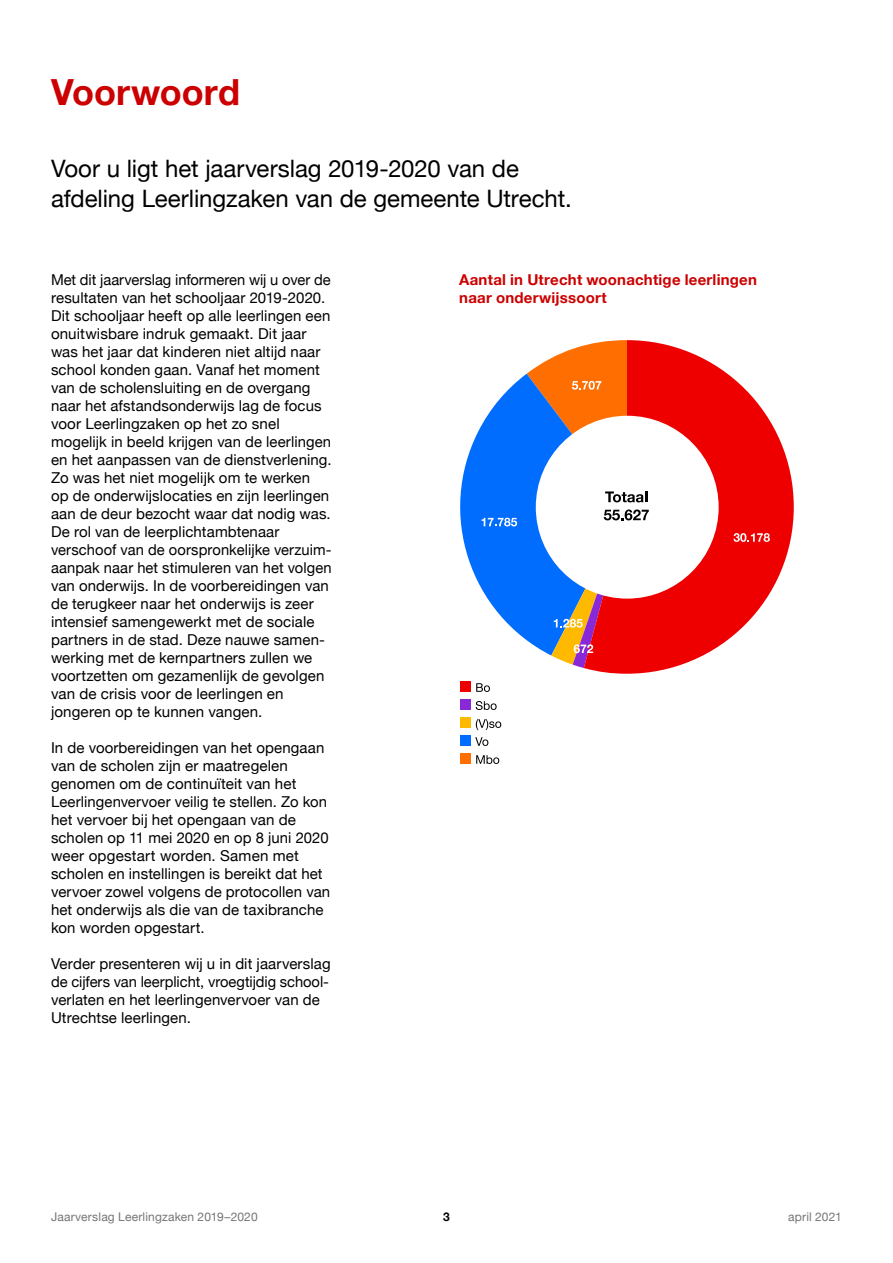
<style>
.page{position:relative;width:893px;height:1263px;background:#fff}
.page>*{position:absolute;margin:0;border:0;box-sizing:border-box;transform-origin:0 0}
.H1_-_3__Hoofdstukkop{font:700 36px "Helvetica Neue";color:#c00}
.P_-_4__Intro{font:24px/30px "Helvetica Neue";letter-spacing:-.005em;color:#000}
.P_-_7__Bodytekst{font:15px/18px "Helvetica Neue";letter-spacing:.005em;color:#000}
.H2_-_14__Titel_grafi{font:700 15px/18px "Helvetica Neue";letter-spacing:.015em;color:#c00}
.t1{font:12px "Helvetica Neue";letter-spacing:.015em;color:#757575}
.t2{font:700 12px "Helvetica Neue";color:#000}
</style>
<div class="page">
<svg style="left:460px;top:374px;width:67px;height:267px;fill:#006dff"></svg>
<svg style="left:584px;top:341px;width:210px;height:333px;fill:#e00"></svg>
<div style="left:536px;top:416px;width:183px;height:183px;background:#fff;border-radius:50%"></div>
<svg style="left:476px;top:683px;width:14px;height:9px"></svg>
<svg style="left:476px;top:701px;width:21px;height:9px"></svg>
<svg style="left:476px;top:719px;width:25px;height:11px"></svg>
<svg style="left:475px;top:737px;width:13px;height:9px"></svg>
<svg style="left:476px;top:755px;width:23px;height:9px"></svg>
<div style="left:460px;top:681px;width:11px;height:11px;background:#e00"></div>
<div style="left:460px;top:699px;width:11px;height:11px;background:#8928d6"></div>
<div style="left:460px;top:717px;width:11px;height:11px;background:#ffb900"></div>
<div style="left:460px;top:735px;width:11px;height:11px;background:#006dff"></div>
<div style="left:460px;top:753px;width:11px;height:11px;background:#ff6e00"></div>
<svg style="left:733px;top:533px;width:37px;height:9px"></svg>
<svg style="left:482px;top:518px;width:35px;height:8px"></svg>
<svg style="left:527px;top:340px;width:122px;height:328px"></svg>
<h1 class="H1_-_3__Hoofdstukkop" style="left:51px;top:64px;width:191px">Voorwoord</h1>
<p class="P_-_4__Intro" style="left:51px;top:155px;width:522px">Voor u ligt het jaarverslag 2019-2020 van de afdeling Leerlingzaken van de gemeente Utrecht.</p>
<p class="P_-_7__Bodytekst" style="left:51px;top:272px;width:281px">Met dit jaarverslag informeren wij u over de resultaten van het schooljaar 2019-2020.</p>
<p class="P_-_7__Bodytekst" style="left:51px;top:308px;width:282px">Dit schooljaar heeft op alle leerlingen een onuitwisbare indruk gemaakt. Dit jaar was het jaar dat kinderen niet altijd naar school konden gaan. Vanaf het moment van de scholensluiting en de overgang naar het afstandsonderwijs lag de focus voor Leerlingzaken op het zo snel mogelijk in beeld krijgen van de leerlingen en het aanpassen van de dienstverlening.<br>Zo was het niet mogelijk om te werken<br>op de onderwijslocaties en zijn leerlingen aan de deur bezocht waar dat nodig was.<br>De rol van de leerplichtambtenaar verschoof van de oorspronkelijke verzuim&shy;aanpak naar het stimuleren van het volgen van onderwijs. In de voorbereidingen van de terugkeer naar het onderwijs is zeer intensief samengewerkt met de sociale partners in de stad. Deze nauwe samen&shy;werking met de kernpartners zullen we voortzetten om gezamenlijk de gevolgen van de crisis voor de leerlingen en jongeren op te kunnen vangen.</p>
<p class="P_-_7__Bodytekst" style="left:51px;top:740px;width:281px">In de voorbereidingen van het opengaan van de scholen zijn er maatregelen genomen om de continuïteit van het Leerlingenvervoer veilig te stellen. Zo kon het vervoer bij het opengaan van de scholen op 11 mei 2020 en op 8 juni 2020 weer opgestart worden. Samen met scholen en instellingen is bereikt dat het vervoer zowel volgens de protocollen van het onderwijs als die van de taxibranche kon worden opgestart.</p>
<p class="P_-_7__Bodytekst" style="left:51px;top:956px;width:281px">Verder presenteren wij u in dit jaarverslag de cijfers van leerplicht, vroegtijdig school&shy;verlaten en het leerlingenvervoer van de Utrechtse leerlingen.</p>
<h2 class="H2_-_14__Titel_grafi" style="left:459px;top:271px;width:299px">Aantal in Utrecht woonachtige leerlingen naar onderwijssoort</h2>
<p class="t1" style="left:51px;top:1208px;width:208px">Jaarverslag Leerlingzaken 2019–2020</p>
<p class="t2" style="left:443px;top:1207px;width:8px">3</p>
<p class="t1" style="left:788px;top:1208px;width:55px">april 2021</p>
</div>
